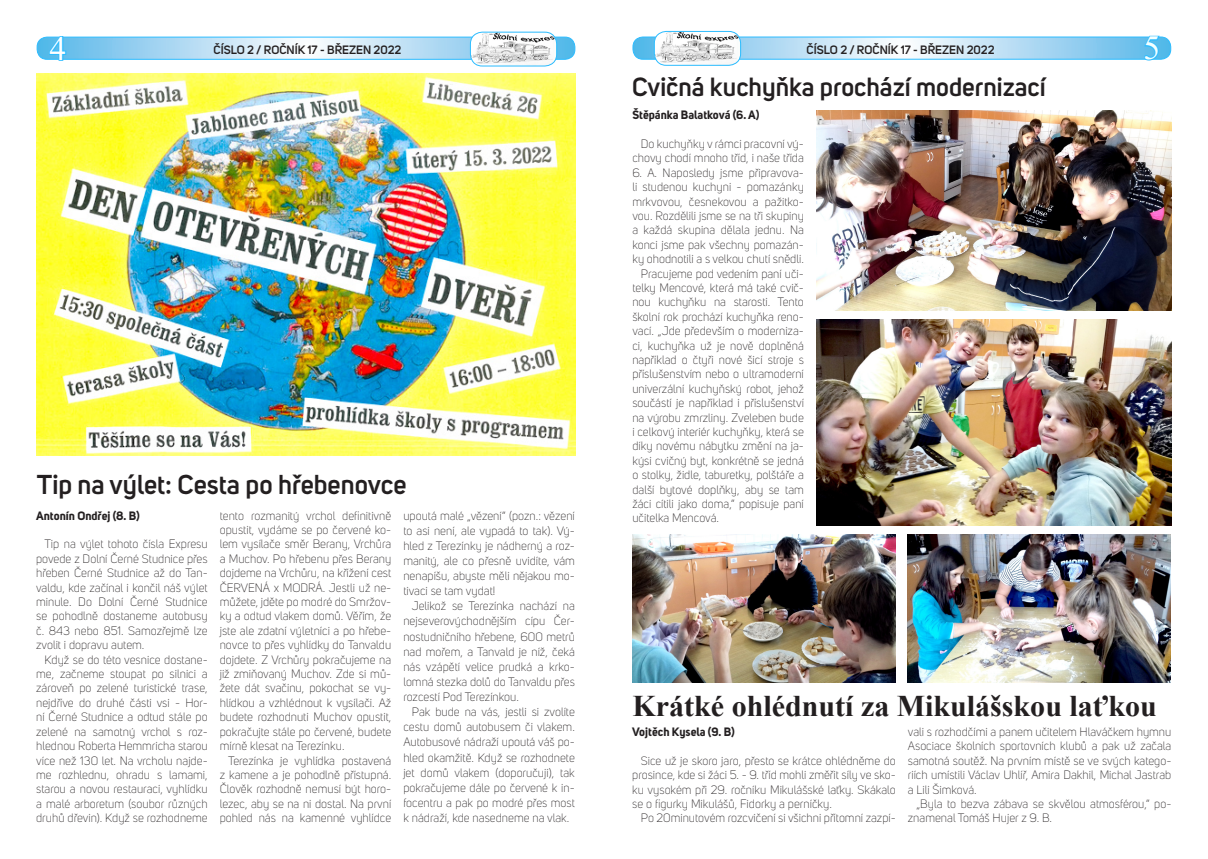
<style>
.page{position:relative;width:1208px;height:859px;background:#fff}
.page>*{position:absolute;margin:0;border:0;box-sizing:border-box;transform-origin:0 0}
.t1{font:33.7px "Times New Roman";color:#fff}
.t2{font:33.7px "Times New Roman";color:#f4ffff}
.t3{font:700 30px "Times New Roman";color:#231f20}
.t4{font:600 27px "Uni Sans";color:#231f20}
.t5{font:600 26px "Uni Sans";color:#231f20}
.t6{font:300 12px/14.4px "Uni Sans";color:#231f20;text-align:justify}
.t7{font:700 12px "Uni Sans";color:#231f20}
.t8{font:600 12px "Uni Sans";color:#231f20}
</style>
<div class="page">
<div style="left:654px;top:31px;width:87px;height:35px;border:1px solid #2cbcff;border-radius:12px"></div>
<svg style="left:633px;top:31px;width:537px;height:34px"></svg>
<svg style="left:37px;top:32px;width:538px;height:34px"></svg>
<img style="left:816px;top:110px;width:355px;height:200px">
<img style="left:907px;top:534px;width:263px;height:148px">
<img style="left:632px;top:534px;width:263px;height:148px">
<img style="left:816px;top:319px;width:355px;height:206px">
<img style="left:37px;top:73px;width:538px;height:382px">
<p class="t1" style="left:50px;top:25px;width:18px">4</p>
<p class="t8" style="left:213px;top:43px;width:189px">ČÍSLO 2 / ROČNÍK 17 - BŘEZEN 2022</p>
<p class="t8" style="left:806px;top:43px;width:189px">ČÍSLO 2 / ROČNÍK 17 - BŘEZEN 2022</p>
<p class="t2" style="left:1143px;top:24px;width:18px">5</p>
<p class="t4" style="left:37px;top:469px;width:371px">Tip na výlet: Cesta po hřebenovce</p>
<p class="t7" style="left:36px;top:508px;width:105px">Antonín Ondřej (8. B)</p>
<p class="t6" style="left:36px;top:537px;width:173px;text-indent:9px">Tip na výlet tohoto čísla Expresu povede z Dolní Černé Studnice přes hřeben Černé Studnice až do Tan&shy;valdu, kde začínal i končil náš výlet minule. Do Dolní Černé Studnice se pohodlně dostaneme autobusy č. 843 nebo 851. Samozřejmě lze zvolit i dopravu autem.</p>
<p class="t6" style="left:36px;top:652px;width:173px;text-indent:9px">Když se do této vesnice dostane&shy;me, začneme stoupat po silnici a zároveň po zelené turistické trase, nejdříve do druhé části vsi - Hor&shy;ní Černé Studnice a odtud stále po zelené na samotný vrchol s roz&shy;hlednou Roberta Hemmricha starou více než 130 let. Na vrcholu najde&shy;me rozhlednu, ohradu s lamami, starou a novou restauraci, vyhlídku a malé arboretum (soubor různých druhů dřevin). Když se rozhodneme</p>
<p class="t6" style="left:403px;top:508px;width:173px;line-height:15.1px">upoutá malé „vězení“ (pozn.: vězení to asi není, ale vypadá to tak). Vý&shy;hled z Terezínky je nádherný a roz&shy;manitý, ale co přesně uvidíte, vám nenapíšu, abyste měli nějakou mo&shy;tivaci se tam vydat!</p>
<p class="t6" style="left:403px;top:599px;width:173px;line-height:15.1px;text-indent:9px">Jelikož se Terezínka nachází na nejseverovýchodnějším cípu Čer&shy;nostudničního hřebene, 600 metrů nad mořem, a Tanvald je níž, čeká nás vzápětí velice prudká a krko&shy;lomná stezka dolů do Tanvaldu přes rozcestí Pod Terezínkou.</p>
<p class="t6" style="left:403px;top:705px;width:173px;line-height:15.1px;text-indent:9px">Pak bude na vás, jestli si zvolíte cestu domů autobusem či vlakem.<br>Autobusové nádraží upoutá váš po&shy;hled okamžitě. Když se rozhodnete jet domů vlakem (doporučuji), tak pokračujeme dále po červené k in&shy;focentru a pak po modré přes most k nádraží, kde nasedneme na vlak.</p>
<p class="t6" style="left:220px;top:508px;width:173px">tento rozmanitý vrchol definitivně opustit, vydáme se po červené ko&shy;lem vysílače směr Berany, Vrchůra a Muchov. Po hřebenu přes Berany dojdeme na Vrchůru, na křížení cest ČERVENÁ x MODRÁ. Jestli už ne&shy;můžete, jděte po modré do Smržov&shy;ky a odtud vlakem domů. Věřím, že jste ale zdatní výletníci a po hřebe&shy;novce to přes vyhlídky do Tanvaldu dojdete. Z Vrchůry pokračujeme na již zmiňovaný Muchov. Zde si mů&shy;žete dát svačinu, pokochat se vy&shy;hlídkou a vzhlédnout k vysílači. Až budete rozhodnuti Muchov opustit, pokračujte stále po červené, budete mírně klesat na Terezínku.</p>
<p class="t6" style="left:220px;top:753px;width:173px;text-indent:9px">Terezínka je vyhlídka postavená z kamene a je pohodlně přístupná.<br>Člověk rozhodně nemusí být horo&shy;lezec, aby se na ni dostal. Na první pohled nás na kamenné vyhlídce</p>
<p class="t5" style="left:632px;top:72px;width:415px">Cvičná kuchyňka prochází modernizací</p>
<p class="t7" style="left:632px;top:108px;width:129px">Štěpánka Balatková (6. A)</p>
<p class="t6" style="left:632px;top:137px;width:173px;text-align:right">Do kuchyňky v rámci pracovní vý&shy;chovy chodí mnoho tříd, i naše třída</p>
<p class="t6" style="left:632px;top:166px;width:173px">6. A. Naposledy jsme připravova&shy;li studenou kuchyni - pomazánky mrkvovou, česnekovou a pažitko&shy;vou. Rozdělili jsme se na tři skupiny a každá skupina dělala jednu. Na konci jsme pak všechny pomazán&shy;ky ohodnotili a s velkou chutí snědli.</p>
<p class="t6" style="left:632px;top:266px;width:173px;text-indent:9px">Pracujeme pod vedením paní uči&shy;telky Mencové, která má také cvič&shy;nou kuchyňku na starosti. Tento školní rok prochází kuchyňka reno&shy;vací. „Jde především o moderniza&shy;ci, kuchyňka už je nově doplněná například o čtyři nové šicí stroje s příslušenstvím nebo o ultramoderní univerzální kuchyňský robot, jehož součástí je například i příslušenství na výrobu zmrzliny. Zveleben bude i celkový interiér kuchyňky, která se díky novému nábytku změní na ja&shy;kýsi cvičný byt, konkrétně se jedná o stolky, židle, taburetky, polštáře a další bytové doplňky, aby se tam žáci cítili jako doma,“ popisuje paní učitelka Mencová.</p>
<p class="t3" style="left:632px;top:684px;width:526px">Krátké ohlédnutí za Mikulášskou laťkou</p>
<p class="t7" style="left:632px;top:724px;width:104px">Vojtěch Kysela (9. B)</p>
<p class="t6" style="left:632px;top:753px;width:265px;text-indent:9px">Sice už je skoro jaro, přesto se krátce ohlédněme do prosince, kde si žáci 5. - 9. tříd mohli změřit síly ve sko&shy;ku vysokém při 29. ročníku Mikulášské laťky. Skákalo se o figurky Mikulášů, Fidorky a perníčky.</p>
<p class="t6" style="left:641px;top:811px;width:256px">Po 20minutovém rozcvičení si všichni přítomní zazpí-</p>
<p class="t6" style="left:908px;top:725px;width:265px">vali s rozhodčími a panem učitelem Hlaváčkem hymnu Asociace školních sportovních klubů a pak už začala samotná soutěž. Na prvním místě se ve svých katego&shy;riích umístili Václav Uhlíř, Amira Dakhil, Michal Jastrab a Lili Šimková.</p>
<p class="t6" style="left:908px;top:797px;width:265px;text-indent:9px">„Byla to bezva zábava se skvělou atmosférou,“ po&shy;znamenal Tomáš Hujer z 9. B.</p>
</div>
